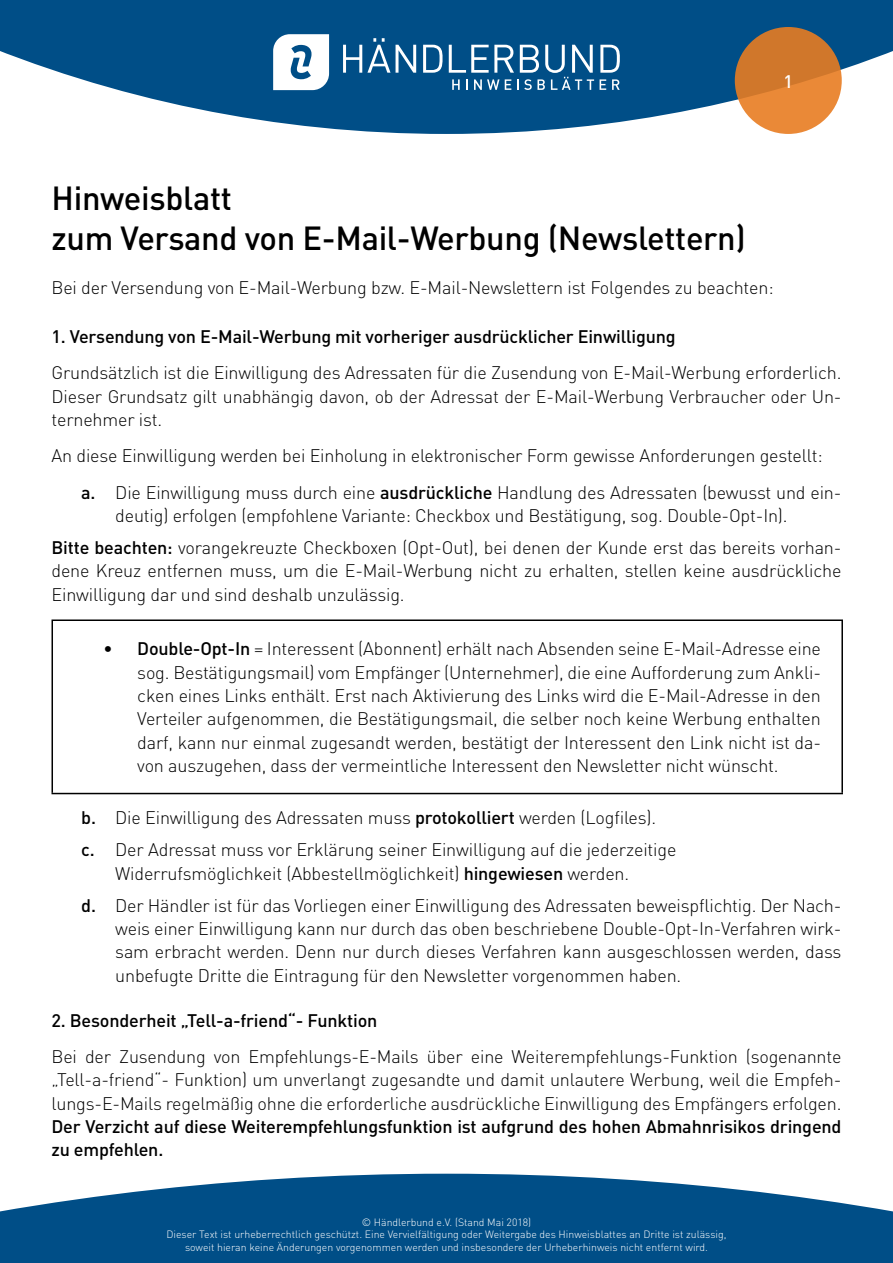
<style>
.page{position:relative;width:893px;height:1263px;background:#fff}
.page>*{position:absolute;margin:0;border:0;box-sizing:border-box;transform-origin:0 0}
.t1{font:500 33px/39.6px "DIN Pro";letter-spacing:-.01em;color:#000}
.t2{font:300 18px/23.4px "DIN Pro";letter-spacing:-.01em;color:#000;text-align:justify}
.t3{font:500 18px/23.4px "DIN Pro";letter-spacing:-.01em;color:#000}
.t4{font:500 18px "DIN Pro";color:#fff}
.t5{font:500 15px "DIN Pro";color:#fff}
.t6{font:300 10.5px/12.6px "DIN Pro";color:#fff;text-align:center}
.s1{font-weight:500}
</style>
<div class="page">
<svg style="left:0;top:0;width:893px;height:134px;fill:#004e87"></svg>
<svg style="left:735px;top:27px;width:107px;height:107px;background:#da7f31"></svg>
<svg style="left:343px;top:38px;width:47px;height:35px"></svg>
<svg style="left:396px;top:45px;width:20px;height:28px"></svg>
<svg style="left:423px;top:45px;width:20px;height:28px"></svg>
<svg style="left:600px;top:45px;width:20px;height:28px"></svg>
<svg style="left:449px;top:45px;width:145px;height:45px"></svg>
<svg style="left:600px;top:79px;width:6px;height:11px"></svg>
<svg style="left:612px;top:79px;width:8px;height:11px"></svg>
<svg style="left:273px;top:34px;width:56px;height:56px"></svg>
<svg style="left:0;top:1174px;width:893px;height:89px;background:#226697"></svg>
<hr style="left:52px;top:619px;width:791px;height:2px;background:#000">
<hr style="left:52px;top:621px;width:1px;height:172px;background:#000">
<hr style="left:841px;top:621px;width:2px;height:172px;background:#000">
<hr style="left:52px;top:793px;width:791px;height:1px;background:#000">
<h1 class="t1" style="left:52px;top:177px;width:696px">Hinweisblatt<br>zum Versand von E-Mail-Werbung (Newslettern)</h1>
<p class="t4" style="left:783px;top:69px;width:11px">1</p>
<p class="t2" style="left:52px;top:275px;width:724px">Bei der Versendung von E-Mail-Werbung bzw. E-Mail-Newslettern ist Folgendes zu beachten:</p>
<p class="t3" style="left:52px;top:324px;width:626px">1. Versendung von E-Mail-Werbung mit vorheriger ausdrücklicher Einwilligung</p>
<p class="t2" style="left:52px;top:361px;width:791px">Grundsätzlich ist die Einwilligung des Adressaten für die Zusendung von E-Mail-Werbung erforderlich.<br>Dieser Grundsatz gilt unabhängig davon, ob der Adressat der E-Mail-Werbung Verbraucher oder Un&shy;ternehmer ist.</p>
<p class="t2" style="left:81px;top:437px;width:762px;line-height:36.2px;text-indent:-30px">An diese Einwilligung werden bei Einholung in elektronischer Form gewisse Anforderungen gestellt: <span class="s1">a.</span> Die Einwilligung muss durch eine <span class="s1">ausdrückliche</span> Handlung des Adressaten (bewusst und ein-</p>
<p class="t2" style="left:52px;top:499px;width:791px;line-height:32px;text-align:center">deutig) erfolgen (empfohlene Variante: Checkbox und Bestätigung, sog. Double-Opt-In).<br><span class="s1">Bitte beachten:</span> vorangekreuzte Checkboxen (Opt-Out), bei denen der Kunde erst das bereits vorhan-</p>
<p class="t2" style="left:52px;top:558px;width:791px">dene Kreuz entfernen muss, um die E-Mail-Werbung nicht zu erhalten, stellen keine ausdrückliche<br>Einwilligung dar und sind deshalb unzulässig.</p>
<p class="t2" style="left:137px;top:636px;width:685px;text-indent:-34px">• <span class="s1">Double-Opt-In</span> = Interessent (Abonnent) erhält nach Absenden seine E-Mail-Adresse eine sog. Bestätigungsmail) vom Empfänger (Unternehmer), die eine Aufforderung zum Ankli&shy;cken eines Links enthält. Erst nach Aktivierung des Links wird die E-Mail-Adresse in den Verteiler aufgenommen, die Bestätigungsmail, die selber noch keine Werbung enthalten darf, kann nur einmal zugesandt werden, bestätigt der Interessent den Link nicht ist da&shy;von auszugehen, dass der vermeintliche Interessent den Newsletter nicht wünscht.</p>
<p class="t2" style="left:81px;top:801px;width:597px;line-height:32px"><span class="s1">b.</span> Die Einwilligung des Adressaten muss <span class="s1">protokolliert</span> werden (Logfiles).<br><span class="s1">c.</span> Der Adressat muss vor Erklärung seiner Einwilligung auf die jederzeitige</p>
<p class="t2" style="left:81px;top:856px;width:762px;line-height:32px;text-indent:34px">Widerrufsmöglichkeit (Abbestellmöglichkeit) <span class="s1">hingewiesen</span> werden.<br><span class="s1">d.</span> Der Händler ist für das Vorliegen einer Einwilligung des Adressaten beweispflichtig. Der Nach-</p>
<p class="t2" style="left:115px;top:916px;width:728px">weis einer Einwilligung kann nur durch das oben beschriebene Double-Opt-In-Verfahren wirk&shy;sam erbracht werden. Denn nur durch dieses Verfahren kann ausgeschlossen werden, dass unbefugte Dritte die Eintragung für den Newsletter vorgenommen haben.</p>
<p class="t3" style="left:52px;top:1007px;width:327px">2. Besonderheit „Tell-a-friend“- Funktion</p>
<p class="t2" style="left:52px;top:1044px;width:791px">Bei der Zusendung von Empfehlungs-E-Mails über eine Weiterempfehlungs-Funktion (sogenannte „Tell-a-friend“- Funktion) um unverlangt zugesandte und damit unlautere Werbung, weil die Empfeh&shy;lungs-E-Mails regelmäßig ohne die erforderliche ausdrückliche Einwilligung des Empfängers erfolgen.</p>
<p class="t3" style="left:52px;top:1114px;width:791px">Der Verzicht auf diese Weiterempfehlungsfunktion ist aufgrund des hohen Abmahnrisikos dringend zu empfehlen.</p>
<p class="t6" style="left:166px;top:1215px;width:562px">© Händlerbund e.V. (Stand Mai 2018)<br>Dieser Text ist urheberrechtlich geschützt. Eine Vervielfältigung oder Weitergabe des Hinweisblattes an Dritte ist zulässig, soweit hieran keine Änderungen vorgenommen werden und insbesondere der Urheberhinweis nicht entfernt wird.</p>
<p class="t5" style="left:371px;top:1225px;width:153px">www.haendlerbund.de</p>
</div>
